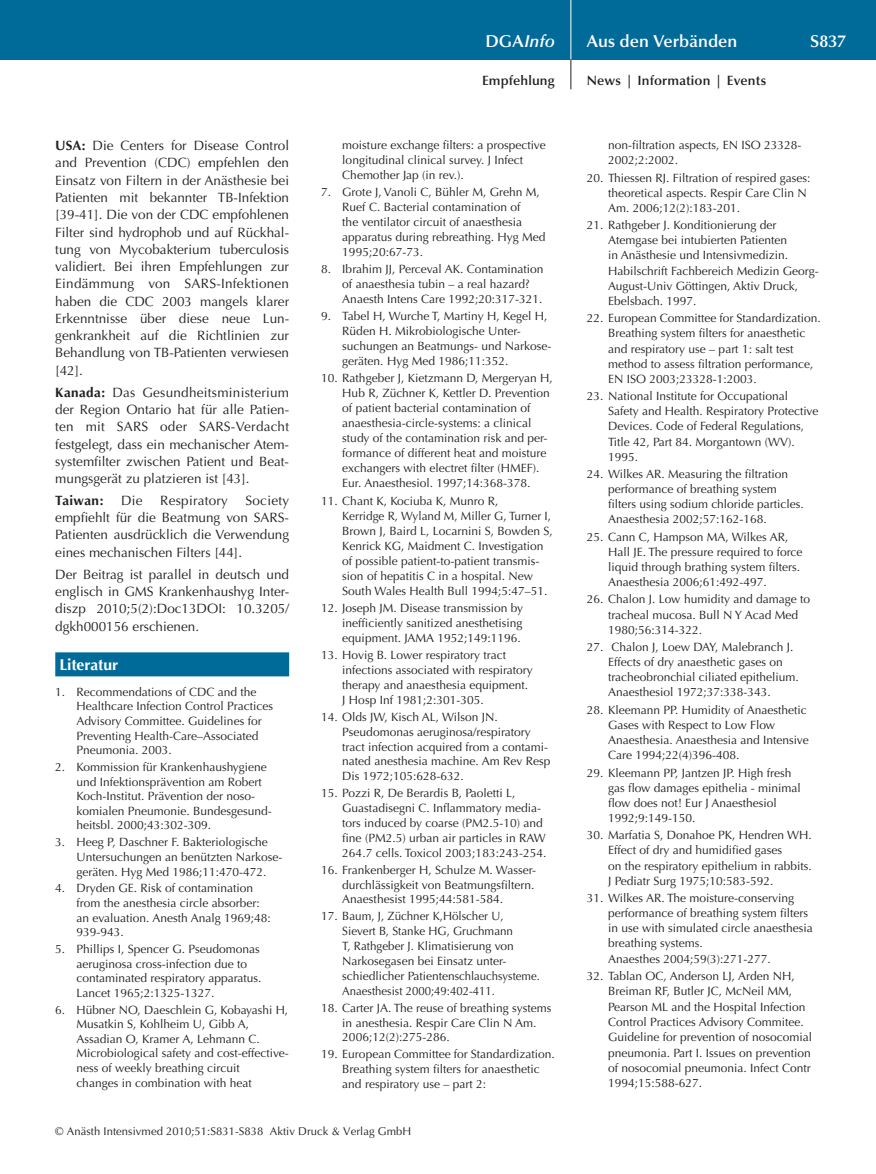
<style>
.page{position:relative;width:876px;height:1174px;background:#fff}
.page>*{position:absolute;margin:0;border:0;box-sizing:border-box;transform-origin:0 0}
.t1{font:600 17.25px "Optima";color:#fff}
.t2{font:italic 600 17.25px "Optima";color:#fff}
.t3{font:700 15.75px "Optima";letter-spacing:-.005em;color:#fff}
.t4{font:13.5px/17.2px "Optima";color:#231f20;text-align:justify}
.t5{font:600 13.5px "Optima";letter-spacing:.01em;color:#231f20}
.t6{font:13.5px "Optima";letter-spacing:.02em;color:#231f20}
.t7{font:700 13.5px "Optima";letter-spacing:.025em;color:#231f20}
.t8{font:12px/15.1px "Optima";color:#231f20}
.t9{font:11.25px "Optima";letter-spacing:.005em;color:#231f20}
.s1{font-weight:700}
.s2{font-style:normal}
</style>
<div class="page">
<div style="left:0;top:0;width:876px;height:60px;background:#006b98"></div>
<hr style="left:571px;top:0;width:1px;height:60px;background:#fff">
<svg style="left:571px;top:60px;width:1px;height:29px"></svg>
<div style="left:55px;top:652px;width:234px;height:24px;background:#006b98"></div>
<p class="t4" style="left:55px;top:137px;width:235px"><span class="s1">USA:</span> Die Centers for Disease Control and Prevention (CDC) empfehlen den Einsatz von Filtern in der Anästhesie bei Patienten mit bekannter TB-Infektion [39-41]. Die von der CDC empfohlenen Filter sind hydrophob und auf Rückhal&shy;tung von Mycobakterium tuberculosis validiert. Bei ihren Empfehlungen zur Eindämmung von SARS-Infektionen haben die CDC 2003 mangels klarer Erkenntnisse über diese neue Lun&shy;genkrankheit auf die Richtlinien zur Behandlung von TB-Patienten verwiesen [42].</p>
<p class="t4" style="left:55px;top:384px;width:235px;text-align:left"><span class="s1">Kanada:</span> Das Gesundheitsministerium der Region Ontario hat für alle Patien-‑ ten mit SARS oder SARS-Verdacht festgelegt, dass ein mechanischer Atem-‑ systemfilter zwischen Patient und Beat&shy;mungsgerät zu platzieren ist [43].</p>
<p class="t7" style="left:55px;top:492px;width:50px">Taiwan:</p>
<p class="t4" style="left:121px;top:492px;width:23px">Die</p>
<p class="t6" style="left:160px;top:492px;width:69px">Respiratory</p>
<p class="t4" style="left:55px;top:492px;width:235px;text-indent:190px">Society empfiehlt für die Beatmung von SARS-Patienten ausdrücklich die Verwendung eines mechanischen Filters [44].</p>
<p class="t4" style="left:55px;top:566px;width:235px">Der Beitrag ist parallel in deutsch und englisch in GMS Krankenhaushyg Inter&shy;diszp 2010;5(2):Doc13DOI: 10.3205/ dgkh000156 erschienen.</p>
<h2 class="t3" style="left:60px;top:655px;width:60px">Literatur</h2>
<p class="t8" style="left:77px;top:684px;width:198px;line-height:14.7px;text-indent:-21px">1. Recommendations of CDC and the Healthcare Infection Control Practices Advisory Committee. Guidelines for Preventing Health-Care–Associated Pneumonia. 2003.</p>
<p class="t8" style="left:77px;top:759px;width:197px;line-height:14.7px;text-indent:-21px">2. Kommission für Krankenhaushygiene und Infektionsprävention am Robert Koch-Institut. Prävention der noso‑ komialen Pneumonie. Bundesgesund&shy;heitsbl. 2000;43:302-309.</p>
<p class="t8" style="left:77px;top:835px;width:206px;line-height:14.7px;text-indent:-21px">3. Heeg P, Daschner F. Bakteriologische<br>Untersuchungen an benützten Narkose&shy;geräten. Hyg Med 1986;11:470-472.</p>
<p class="t8" style="left:77px;top:881px;width:196px;line-height:14.7px;text-indent:-21px">4. Dryden GE. Risk of contamination from the anesthesia circle absorber: an evaluation. Anesth Analg 1969;48:<br>939-943.</p>
<p class="t8" style="left:77px;top:941px;width:187px;line-height:14.7px;text-indent:-21px">5. Phillips I, Spencer G. Pseudomonas aeruginosa cross-infection due to contaminated respiratory apparatus.<br>Lancet 1965;2:1325-1327.</p>
<p class="t8" style="left:77px;top:1002px;width:214px;line-height:14.7px;text-indent:-21px">6. Hübner NO, Daeschlein G, Kobayashi H, Musatkin S, Kohlheim U, Gibb A, Assadian O, Kramer A, Lehmann C.<br>Microbiological safety and cost-effective&shy;ness of weekly breathing circuit<br>changes in combination with heat</p>
<h1 class="t2" style="left:485px;top:31px;width:71px"><span class="s2">DGA</span>Info</h1>
<h1 class="t1" style="left:587px;top:31px;width:152px">Aus den Verbänden</h1>
<h1 class="t1" style="left:810px;top:31px;width:38px">S837</h1>
<p class="t5" style="left:482px;top:73px;width:74px">Empfehlung</p>
<p class="t5" style="left:587px;top:73px;width:181px">News | Information | Events</p>
<p class="t8" style="left:342px;top:138px;width:205px">moisture exchange filters: a prospective longitudinal clinical survey. J Infect<br>Chemother Jap (in rev.).</p>
<p class="t8" style="left:342px;top:185px;width:205px;text-indent:-21px">7. Grote J, Vanoli C, Bühler M, Grehn M, Ruef C. Bacterial contamination of<br>the ventilator circuit of anaesthesia apparatus during rebreathing. Hyg Med 1995;20:67-73.</p>
<p class="t8" style="left:342px;top:262px;width:203px;text-indent:-21px">8. Ibrahim JJ, Perceval AK. Contamination of anaesthesia tubin – a real hazard?<br>Anaesth Intens Care 1992;20:317-321.</p>
<p class="t8" style="left:342px;top:309px;width:210px;text-indent:-21px">9. Tabel H, Wurche T, Martiny H, Kegel H, Rüden H. Mikrobiologische Unter&shy;suchungen an Beatmungs- und Narkose&shy;geräten. Hyg Med 1986;11:352.</p>
<p class="t8" style="left:342px;top:371px;width:212px;text-indent:-21px">10. Rathgeber J, Kietzmann D, Mergeryan H, Hub R, Züchner K, Kettler D. Prevention of patient bacterial contamination of anaesthesia-circle-systems: a clinical study of the contamination risk and per&shy;formance of different heat and moisture exchangers with electret filter (HMEF).<br>Eur. Anaesthesiol. 1997;14:368-378.</p>
<p class="t8" style="left:342px;top:493px;width:212px;text-indent:-21px">11. Chant K, Kociuba K, Munro R,<br>Kerridge R, Wyland M, Miller G, Turner I, Brown J, Baird L, Locarnini S, Bowden S, Kenrick KG, Maidment C. Investigation of possible patient-to-patient transmis&shy;sion of hepatitis C in a hospital. New South Wales Health Bull 1994;5:47–51.</p>
<p class="t8" style="left:342px;top:600px;width:182px;text-align:justify;text-indent:-21px">12. Joseph JM. Disease transmission by inefficiently sanitized anesthetising equipment. JAMA 1952;149:1196.</p>
<p class="t8" style="left:342px;top:647px;width:192px;text-indent:-21px">13. Hovig B. Lower respiratory tract infections associated with respiratory therapy and anaesthesia equipment.<br>J Hosp Inf 1981;2:301-305.</p>
<p class="t8" style="left:342px;top:709px;width:210px;text-indent:-21px">14. Olds JW, Kisch AL, Wilson JN.<br>Pseudomonas aeruginosa/respiratory tract infection acquired from a contami&shy;nated anesthesia machine. Am Rev Resp Dis 1972;105:628-632.</p>
<p class="t8" style="left:342px;top:786px;width:206px;text-indent:-21px">15. Pozzi R, De Berardis B, Paoletti L, Guastadisegni C. Inflammatory media&shy;tors induced by coarse (PM2.5-10) and fine (PM2.5) urban air particles in RAW 264.7 cells. Toxicol 2003;183:243-254.</p>
<p class="t8" style="left:342px;top:862px;width:194px;text-align:justify;text-indent:-21px">16. Frankenberger H, Schulze M. Wasser&shy;durchlässigkeit von Beatmungsfiltern.<br>Anaesthesist 1995;44:581-584.</p>
<p class="t8" style="left:342px;top:909px;width:199px;text-indent:-21px">17. Baum, J, Züchner K,Hölscher U, Sievert B, Stanke HG, Gruchmann<br>T, Rathgeber J. Klimatisierung von Narkosegasen bei Einsatz unter&shy;schiedlicher Patientenschlauchsysteme.<br>Anaesthesist 2000;49:402-411.</p>
<p class="t8" style="left:342px;top:1000px;width:211px;text-indent:-21px">18. Carter JA. The reuse of breathing systems in anesthesia. Respir Care Clin N Am.<br>2006;12(2):275-286.</p>
<p class="t8" style="left:342px;top:1047px;width:214px;text-indent:-21px">19. European Committee for Standardization.<br>Breathing system filters for anaesthetic and respiratory use – part 2:</p>
<p class="t8" style="left:608px;top:138px;width:195px">non-filtration aspects, EN ISO 23328-<br>2002;2:2002.</p>
<p class="t8" style="left:608px;top:170px;width:204px;text-indent:-21px">20. Thiessen RJ. Filtration of respired gases: theoretical aspects. Respir Care Clin N<br>Am. 2006;12(2):183-201.</p>
<p class="t8" style="left:608px;top:218px;width:212px;text-indent:-21px">21. Rathgeber J. Konditionierung der Atemgase bei intubierten Patienten<br>in Anästhesie und Intensivmedizin.<br>Habilschrift Fachbereich Medizin Georg-August-Univ Göttingen, Aktiv Druck, Ebelsbach. 1997.</p>
<p class="t8" style="left:608px;top:311px;width:214px;text-indent:-21px">22. European Committee for Standardization.<br>Breathing system filters for anaesthetic and respiratory use – part 1: salt test method to assess filtration performance, EN ISO 2003;23328-1:2003.</p>
<p class="t8" style="left:608px;top:388px;width:212px;text-indent:-21px">23. National Institute for Occupational Safety and Health. Respiratory Protective Devices. Code of Federal Regulations, Title 42, Part 84. Morgantown (WV).<br>1995.</p>
<p class="t8" style="left:608px;top:466px;width:197px;text-indent:-21px">24. Wilkes AR. Measuring the filtration performance of breathing system filters using sodium chloride particles.<br>Anaesthesia 2002;57:162-168.</p>
<p class="t8" style="left:608px;top:529px;width:196px;text-indent:-21px">25. Cann C, Hampson MA, Wilkes AR, Hall JE. The pressure required to force liquid through brathing system filters.<br>Anaesthesia 2006;61:492-497.</p>
<p class="t8" style="left:608px;top:592px;width:203px;text-indent:-21px">26. Chalon J. Low humidity and damage to tracheal mucosa. Bull N Y Acad Med<br>1980;56:314-322.</p>
<p class="t8" style="left:608px;top:639px;width:192px;text-indent:-21px">27. Chalon J, Loew DAY, Malebranch J.<br>Effects of dry anaesthetic gases on tracheobronchial ciliated epithelium.<br>Anaesthesiol 1972;37:338-343.</p>
<p class="t8" style="left:608px;top:702px;width:202px;text-indent:-21px">28. Kleemann PP. Humidity of Anaesthetic Gases with Respect to Low Flow Anaesthesia. Anaesthesia and Intensive Care 1994;22(4)396-408.</p>
<p class="t8" style="left:608px;top:765px;width:194px;text-indent:-21px">29. Kleemann PP, Jantzen JP. High fresh gas flow damages epithelia - minimal flow does not! Eur J Anaesthesiol<br>1992;9:149-150.</p>
<p class="t8" style="left:608px;top:827px;width:205px;text-indent:-21px">30. Marfatia S, Donahoe PK, Hendren WH.<br>Effect of dry and humidified gases<br>on the respiratory epithelium in rabbits.<br>J Pediatr Surg 1975;10:583-592.</p>
<p class="t8" style="left:608px;top:890px;width:206px;text-indent:-21px">31. Wilkes AR. The moisture-conserving performance of breathing system filters in use with simulated circle anaesthesia breathing systems.<br>Anaesthes 2004;59(3):271-277.</p>
<p class="t8" style="left:608px;top:968px;width:205px;text-indent:-21px">32. Tablan OC, Anderson LJ, Arden NH, Breiman RF, Butler JC, McNeil MM, Pearson ML and the Hospital Infection Control Practices Advisory Commitee.<br>Guideline for prevention of nosocomial pneumonia. Part I. Issues on prevention of nosocomial pneumonia. Infect Contr 1994;15:588-627.</p>
<p class="t9" style="left:55px;top:1125px;width:357px">© Anästh Intensivmed 2010;51:S831-S838 Aktiv Druck &amp; Verlag GmbH</p>
</div>
